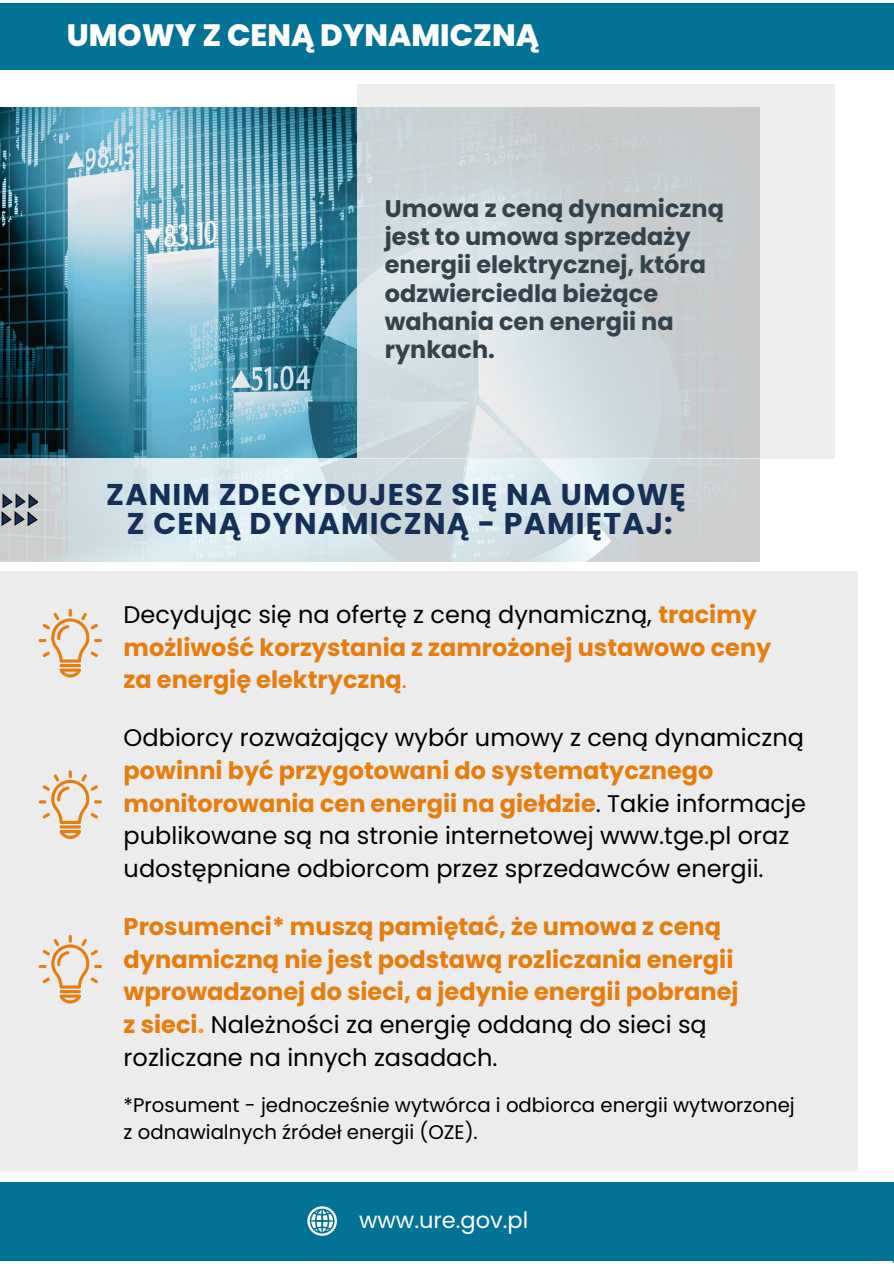
<style>
.page{position:relative;width:894px;height:1264px;background:#fff}
.page>*{position:absolute;margin:0;border:0;box-sizing:border-box;transform-origin:0 0}
.t1{font:800 30.75px "Poppins";color:#fff}
.t2{font:700 30px/29.2px "Poppins";letter-spacing:.04em;color:#162f56;text-align:center}
.t3{font:700 24px/32.7px "Poppins";color:#e67d0e}
.t4{font:24px/32.7px "Poppins";color:#000}
.t5{font:700 24px/28.2px "Poppins";color:#34434b}
.t6{font:22.5px "Poppins";color:#fff}
.t7{font:19.65px "Poppins";color:#000}
.s1{font-weight:400;color:#000}
.s2{font-weight:400}
.s3{font-weight:700;color:#e67d0e}
.s4{color:#ff972a}
</style>
<div class="page">
<img style="left:0;top:107px;width:357px;height:351px">
<div style="left:0;top:571px;width:857px;height:599px;background:#ececec"></div>
<svg style="left:0;top:458px;width:759px;height:103px;background:#d4e0e3"></svg>
<div style="left:0;top:3px;width:893px;height:67px;background:#027297"></div>
<hr style="left:893px;top:1186px;width:1px;height:76px;background:#027297">
<div style="left:0;top:1181px;width:893px;height:79px;background:#027297"></div>
<svg style="left:38px;top:609px;width:64px;height:68px"></svg>
<svg style="left:38px;top:770px;width:64px;height:68px"></svg>
<svg style="left:38px;top:935px;width:64px;height:68px"></svg>
<svg style="left:357px;top:84px;width:477px;height:374px;background:#d4dbdd"></svg>
<svg style="left:2px;top:494px;width:36px;height:31px"></svg>
<svg style="left:307px;top:1206px;width:29px;height:29px"></svg>
<p class="t1" style="left:67px;top:14px;width:473px">UMOWY Z CENĄ DYNAMICZNĄ</p>
<h3 class="t5" style="left:385px;top:195px;width:340px">Umowa z ceną dynamiczną jest to umowa sprzedaży energii elektrycznej, która odzwierciedla bieżące wahania cen energii na rynkach.</h3>
<h2 class="t2" style="left:106px;top:480px;width:580px">ZANIM ZDECYDUJESZ SIĘ NA UMOWĘ<br>Z CENĄ DYNAMICZNĄ - PAMIĘTAJ:</h2>
<p class="t3" style="left:124px;top:598px;width:649px"><span class="s1">Decydując się na ofertę z ceną dynamiczną,</span> tracimy możliwość korzystania z zamrożonej ustawowo ceny za energię elektryczną<span class="s2">.</span></p>
<h1 class="t4" style="left:124px;top:721px;width:683px">Odbiorcy rozważający wybór umowy z ceną dynamiczną <span class="s3">powinni być przygotowani do systematycznego monitorowania cen energii na giełdzie</span>. Takie informacje publikowane są na stronie internetowej www.tge.pl oraz udostępniane odbiorcom przez sprzedawców energii.</h1>
<p class="t3" style="left:124px;top:910px;width:616px">Prosumenci* muszą pamiętać, że umowa z ceną dynamiczną nie jest podstawą rozliczania energii wprowadzonej do sieci, a jedynie energii pobranej z sieci<span class="s4">.</span> <span class="s1">Należności za energię oddaną do sieci są rozliczane na innych zasadach.</span></p>
<p class="t7" style="left:124px;top:1091px;width:672px">*Prosument - jednocześnie wytwórca i odbiorca energii wytworzonej</p>
<h3 class="t7" style="left:124px;top:1118px;width:355px">z odnawialnych źródeł energii (OZE).</h3>
<p class="t6" style="left:359px;top:1204px;width:171px">www.ure.gov.pl</p>
</div>
